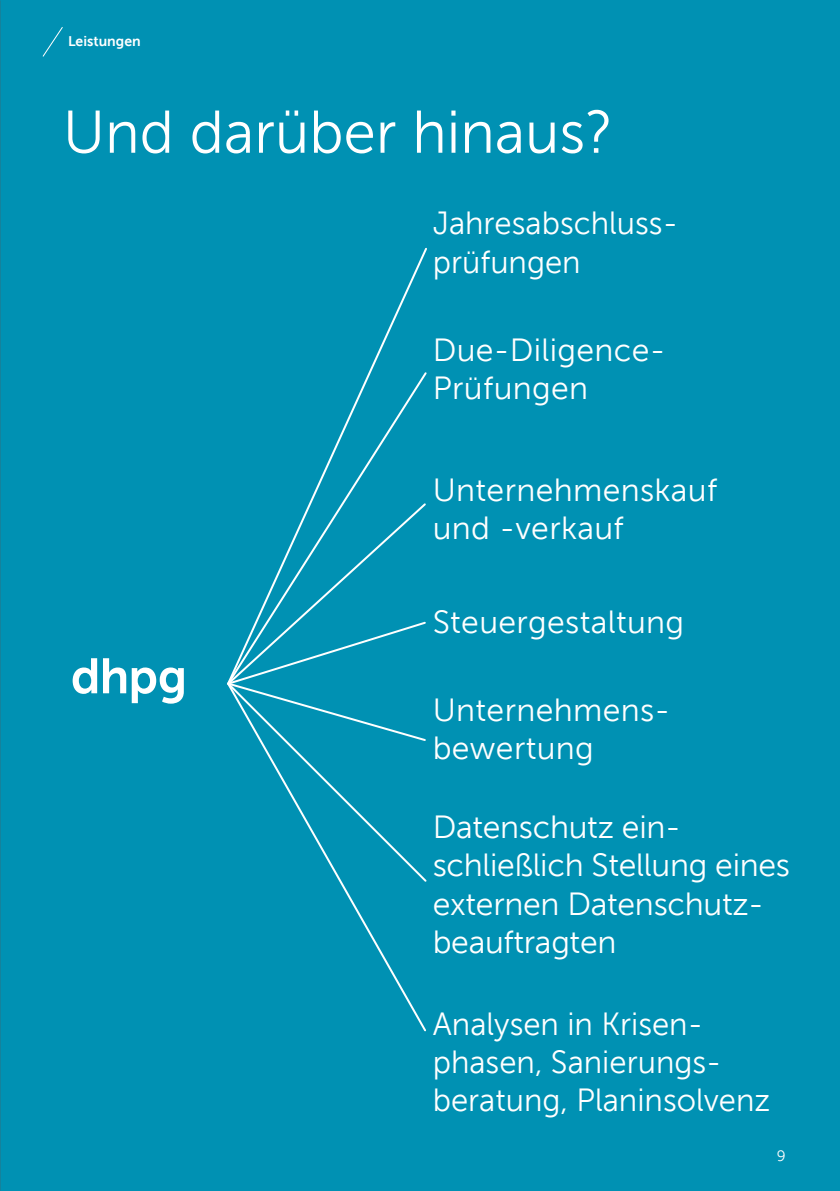
<style>
.page{position:relative;width:840px;height:1191px;background:#fff}
.page>*{position:absolute;margin:0;border:0;box-sizing:border-box;transform-origin:0 0}
.t1{font:700 60px "Museofordhpg";color:#fff}
.t2{font:700 32px/38.4px "Museofordhpg";color:#fff}
.t3{font:700 15px "Museofordhpg";color:#fff}
.t4{font:800 14px "Museofordhpg";color:#fff}
</style>
<div class="page">
<div style="left:0;top:0;width:839px;height:1191px;background:#0091b3"></div>
<svg style="left:370px;top:247px;width:57px;height:123px"></svg>
<svg style="left:260px;top:742px;width:167px;height:290px"></svg>
<svg style="left:310px;top:370px;width:117px;height:131px"></svg>
<svg style="left:227px;top:501px;width:199px;height:241px"></svg>
<img style="left:0;top:0;width:1px;height:1191px">
<svg style="left:73px;top:658px;width:24px;height:36px"></svg>
<svg style="left:103px;top:658px;width:23px;height:35px"></svg>
<svg style="left:132px;top:667px;width:52px;height:36px"></svg>
<svg style="left:42px;top:27px;width:21px;height:30px"></svg>
<p class="t4" style="left:68px;top:34px;width:74px">Leistungen</p>
<h1 class="t1" style="left:63px;top:100px;width:551px">Und darüber hinaus?</h1>
<p class="t2" style="left:432px;top:204px;width:240px">Jahresabschluss&shy;prüfungen</p>
<p class="t2" style="left:432px;top:331px;width:234px">Due-Diligence-<br>Prüfungen</p>
<p class="t2" style="left:432px;top:471px;width:286px">Unternehmenskauf und -verkauf</p>
<p class="t2" style="left:432px;top:603px;width:253px">Steuergestaltung</p>
<p class="t2" style="left:432px;top:691px;width:232px">Unternehmens&shy;bewertung</p>
<p class="t2" style="left:432px;top:808px;width:358px">Datenschutz ein&shy;schließlich Stellung eines externen Datenschutz&shy;beauftragten</p>
<p class="t2" style="left:432px;top:1004px;width:339px">Analysen in Krisen&shy;phasen, Sanierungs&shy;beratung, Planinsolvenz</p>
<p class="t3" style="left:776px;top:1147px;width:10px">9</p>
</div>
